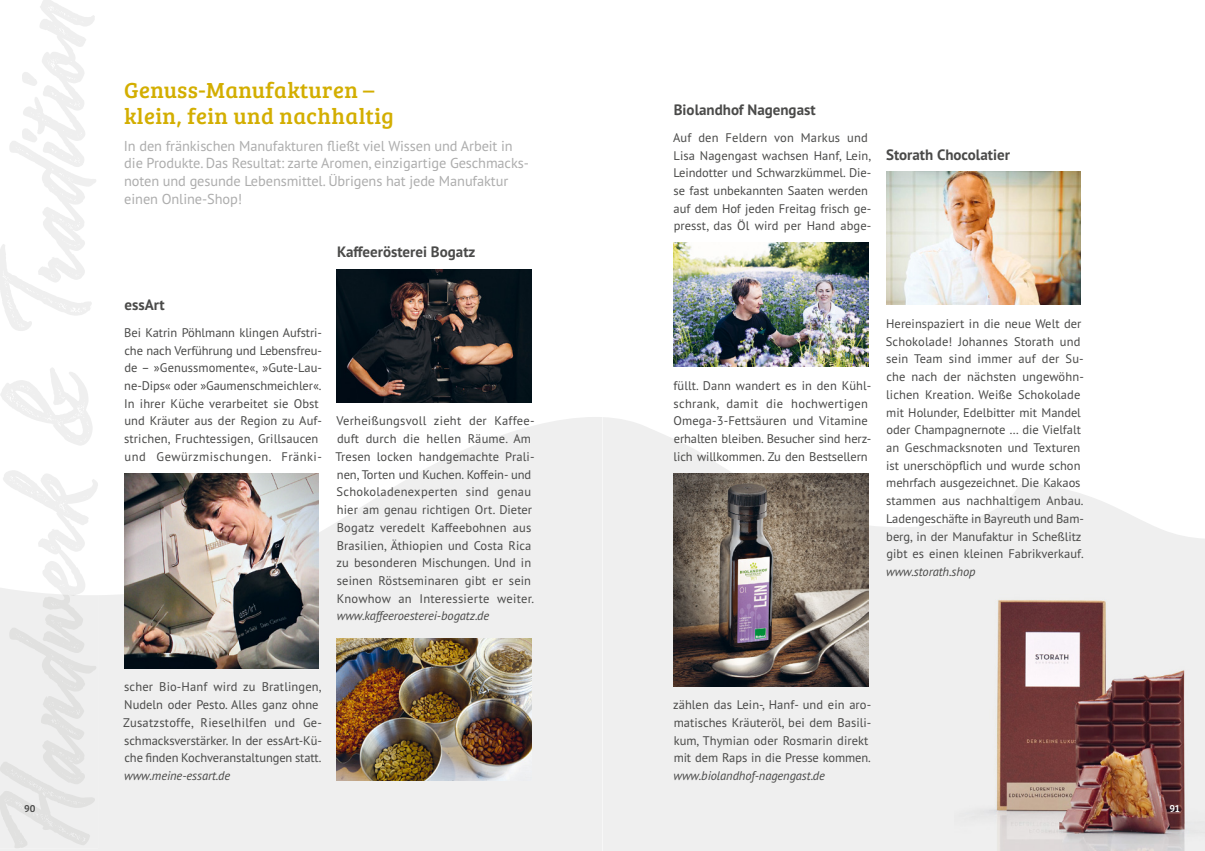
<style>
.page{position:relative;width:1205px;height:851px;background:#fff}
.page>*{position:absolute;margin:0;border:0;box-sizing:border-box;transform-origin:0 0}
.t1{font:22.5px/26.6px "Bree Serif";letter-spacing:.02em;color:#d3ae00}
.t2{font:700 15px "PT Sans Pro";color:#4a4a49}
.t3{font:14.38px/17.8px "PT Sans Pro";letter-spacing:-.005em;color:#adadad}
.t4{font:12.5px/17.8px "PT Sans Pro";letter-spacing:.005em;color:#4a4a49}
.t5{font:italic 12.5px "PT Sans Pro";letter-spacing:-.005em;color:#4a4a49}
.t6{font:10.62px "Bree Serif";color:#fff}
.t7{font:10.62px "Bree Serif";color:#4a4a49}
</style>
<div class="page">
<svg style="left:603px;top:417px;width:602px;height:433px"></svg>
<img style="left:673px;top:243px;width:195px;height:124px">
<img style="left:673px;top:473px;width:195px;height:213px">
<img style="left:886px;top:172px;width:195px;height:133px">
<img style="left:955px;top:584px;width:250px;height:266px">
<svg style="left:98px;top:417px;width:504px;height:433px"></svg>
<img style="left:124px;top:473px;width:195px;height:195px">
<img style="left:337px;top:269px;width:194px;height:133px">
<img style="left:337px;top:638px;width:194px;height:142px">
<div style="left:0;top:588px;width:98px;height:263px;background:#efefef"></div>
<p class="t7" style="left:24px;top:800px;width:13px">90</p>
<h1 class="t1" style="left:124px;top:75px;width:271px">Genuss-Manufakturen – klein, fein und nachhaltig</h1>
<p class="t3" style="left:124px;top:136px;width:407px">In den fränkischen Manufakturen fließt viel Wissen und Arbeit in die Produkte. Das Resultat: zarte Aromen, einzigartige Geschmacks&shy;noten und gesunde Lebensmittel. Übrigens hat jede Manufaktur einen Online-Shop!</p>
<p class="t2" style="left:337px;top:242px;width:140px">Kaffeerösterei Bogatz</p>
<p class="t2" style="left:124px;top:295px;width:42px">essArt</p>
<p class="t4" style="left:124px;top:323px;width:199px">Bei Katrin Pöhlmann klingen Aufstri&shy;che nach Verführung und Lebensfreu&shy;de – »Genussmomente«, »Gute-Lau&shy;ne-Dips« oder »Gaumenschmeichler«.<br>In ihrer Küche verarbeitet sie Obst und Kräuter aus der Region zu Auf&shy;strichen, Fruchtessigen, Grillsaucen und Gewürzmischungen. Fränki-</p>
<p class="t4" style="left:335px;top:412px;width:201px">Verheißungsvoll zieht der Kaffee&shy;duft durch die hellen Räume. Am Tresen locken handgemachte Prali&shy;nen, Torten und Kuchen. Koffein- und Schokoladenexperten sind genau hier am genau richtigen Ort. Dieter Bogatz veredelt Kaffeebohnen aus Brasilien, Äthiopien und Costa Rica zu besonderen Mischungen. Und in seinen Röstseminaren gibt er sein Knowhow an Interessierte weiter.</p>
<p class="t5" style="left:337px;top:607px;width:154px">www.kaffeeroesterei-bogatz.de</p>
<p class="t4" style="left:123px;top:677px;width:200px">scher Bio-Hanf wird zu Bratlingen, Nudeln oder Pesto. Alles ganz ohne Zusatzstoffe, Rieselhilfen und Ge&shy;schmacksverstärker. In der essArt-Kü&shy;che finden Kochveranstaltungen statt.</p>
<p class="t5" style="left:124px;top:767px;width:107px">www.meine-essart.de</p>
<p class="t2" style="left:674px;top:100px;width:143px">Biolandhof Nagengast</p>
<p class="t4" style="left:673px;top:128px;width:200px">Auf den Feldern von Markus und Lisa Nagengast wachsen Hanf, Lein, Leindotter und Schwarzkümmel. Die&shy;se fast unbekannten Saaten werden auf dem Hof jeden Freitag frisch ge&shy;presst, das Öl wird per Hand abge-</p>
<p class="t2" style="left:886px;top:144px;width:125px">Storath Chocolatier</p>
<p class="t4" style="left:673px;top:376px;width:199px">füllt. Dann wandert es in den Kühl&shy;schrank, damit die hochwertigen Omega-3-Fettsäuren und Vitamine erhalten bleiben. Besucher sind herz&shy;lich willkommen. Zu den Bestsellern</p>
<p class="t4" style="left:886px;top:314px;width:200px">Hereinspaziert in die neue Welt der Schokolade! Johannes Storath und sein Team sind immer auf der Su&shy;che nach der nächsten ungewöhn&shy;lichen Kreation. Weiße Schokolade mit Holunder, Edelbitter mit Mandel oder Champagnernote … die Vielfalt an Geschmacksnoten und Texturen ist unerschöpflich und wurde schon mehrfach ausgezeichnet. Die Kakaos stammen aus nachhaltigem Anbau.<br>Ladengeschäfte in Bayreuth und Bam&shy;berg, in der Manufaktur in Scheßlitz gibt es einen kleinen Fabrikverkauf.</p>
<p class="t5" style="left:886px;top:563px;width:91px">www.storath.shop</p>
<p class="t4" style="left:673px;top:695px;width:200px">zählen das Lein-, Hanf- und ein aro&shy;matisches Kräuteröl, bei dem Basili&shy;kum, Thymian oder Rosmarin direkt mit dem Raps in die Presse kommen.</p>
<p class="t5" style="left:673px;top:767px;width:153px">www.biolandhof-nagengast.de</p>
<p class="t6" style="left:1169px;top:800px;width:12px">91</p>
</div>
